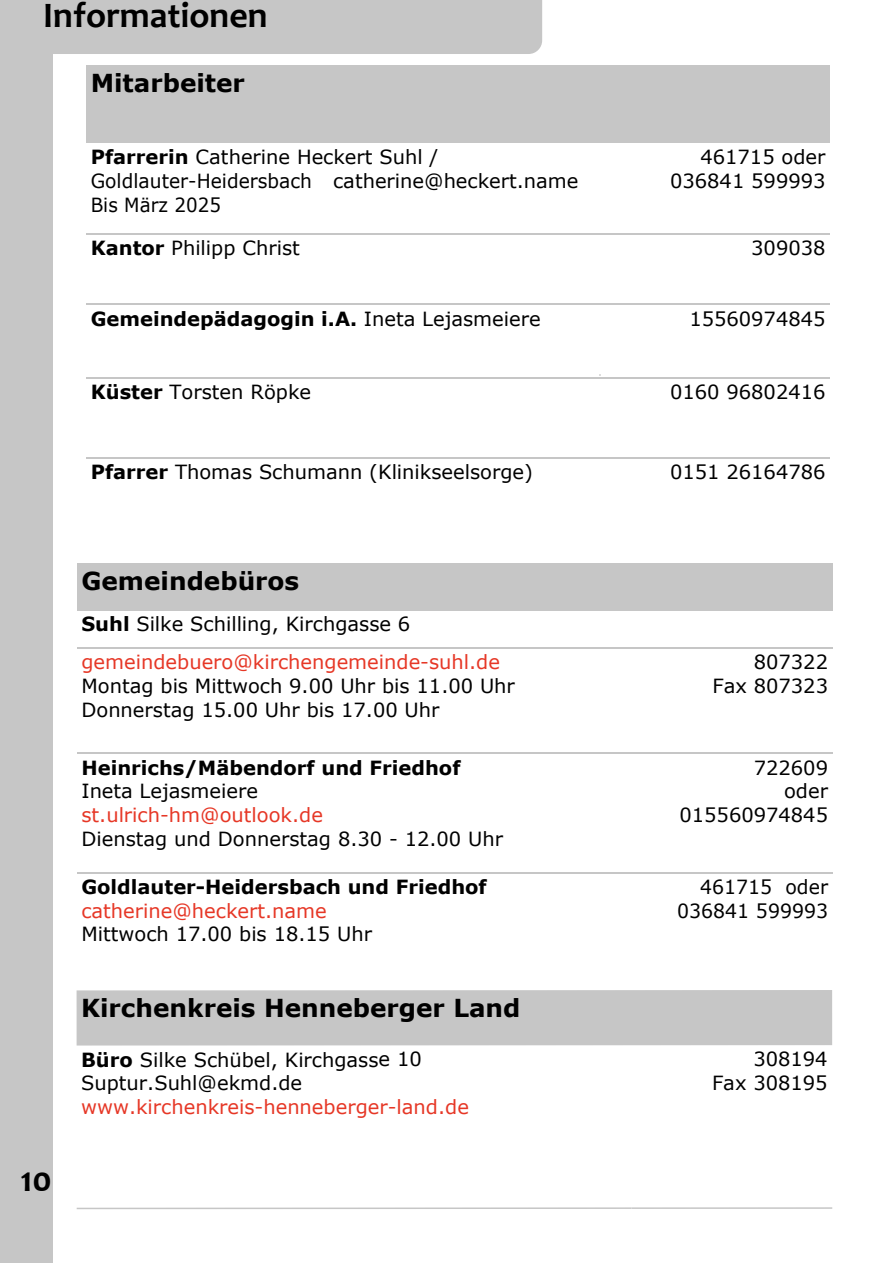
<style>
.page{position:relative;width:893px;height:1263px;background:#fff}
.page>*{position:absolute;margin:0;border:0;box-sizing:border-box;transform-origin:0 0}
.t1{font:700 36px "Candara";color:#000}
.t2{font:700 24.75px "Verdana";color:#000}
.t3{font:19.5px/23.7px "Verdana";color:#000;text-align:right}
.t4{font:19.5px/37.8px "Verdana";color:#e63726}
.t5{font:700 19.5px "Verdana";color:#000}
.s1{font-weight:700}
.s2{color:#fff}
.s3{font-weight:400}
.s4{font-weight:700;color:#000}
.s5{color:#000}
</style>
<div class="page">
<div style="left:52px;top:0;width:490px;height:54px;background:#c6c6c6"></div>
<div style="left:0;top:0;width:52px;height:1263px;background:#c6c6c6"></div>
<div style="left:77px;top:563px;width:755px;height:47px;background:#c6c6c6"></div>
<hr style="left:77px;top:609px;width:562px;height:2px;background:#c6c6c6">
<hr style="left:639px;top:609px;width:193px;height:2px;background:#c6c6c6">
<hr style="left:77px;top:647px;width:562px;height:2px;background:#c6c6c6">
<hr style="left:639px;top:647px;width:193px;height:2px;background:#c6c6c6">
<hr style="left:77px;top:753px;width:562px;height:1px;background:#c6c6c6">
<hr style="left:639px;top:753px;width:193px;height:1px;background:#c6c6c6">
<hr style="left:77px;top:872px;width:562px;height:1px;background:#c6c6c6">
<hr style="left:639px;top:872px;width:193px;height:1px;background:#c6c6c6">
<div style="left:86px;top:65px;width:744px;height:78px;background:#c6c6c6"></div>
<hr style="left:86px;top:234px;width:546px;height:1px;background:#c6c6c6">
<hr style="left:632px;top:234px;width:198px;height:1px;background:#c6c6c6">
<hr style="left:86px;top:304px;width:546px;height:1px;background:#c6c6c6">
<hr style="left:632px;top:304px;width:198px;height:1px;background:#c6c6c6">
<hr style="left:86px;top:377px;width:546px;height:1px;background:#c6c6c6">
<hr style="left:632px;top:377px;width:198px;height:1px;background:#c6c6c6">
<hr style="left:86px;top:457px;width:546px;height:1px;background:#c6c6c6">
<hr style="left:632px;top:457px;width:198px;height:1px;background:#c6c6c6">
<div style="left:77px;top:990px;width:755px;height:55px;background:#c6c6c6"></div>
<hr style="left:77px;top:1207px;width:554px;height:2px;background:#c6c6c6">
<hr style="left:631px;top:1207px;width:201px;height:2px;background:#c6c6c6">
<h1 class="t1" style="left:43px;top:1px;width:226px">Informationen</h1>
<p class="t2" style="left:91px;top:73px;width:156px">Mitarbeiter</p>
<p class="t3" style="left:91px;top:147px;width:489px;text-align:left"><span class="s1">Pfarrerin</span> Catherine Heckert Suhl /<br>Goldlauter-Heidersbach <span class="s2">@</span>catherine@heckert.name<br>Bis März 2025</p>
<p class="t3" style="left:670px;top:147px;width:157px">461715 oder<br>036841 599993</p>
<p class="t3" style="left:91px;top:238px;width:211px"><span class="s1">Kantor</span> Philipp Christ</p>
<p class="t3" style="left:751px;top:238px;width:76px">309038</p>
<p class="t5" style="left:91px;top:311px;width:451px">Gemeindepädagogin i.A. <span class="s3">Ineta Lejasmeiere</span></p>
<p class="t3" style="left:689px;top:308px;width:138px">15560974845</p>
<p class="t3" style="left:91px;top:381px;width:222px"><span class="s1">Küster</span> Torsten Röpke</p>
<p class="t3" style="left:670px;top:381px;width:157px">0160 96802416</p>
<p class="t3" style="left:91px;top:461px;width:444px"><span class="s1">Pfarrer</span> Thomas Schumann (Klinikseelsorge)</p>
<p class="t3" style="left:670px;top:461px;width:157px">0151 26164786</p>
<h1 class="t1" style="left:21px;top:1165px;width:33px">10</h1>
<p class="t2" style="left:81px;top:571px;width:219px">Gemeindebüros</p>
<p class="t4" style="left:81px;top:607px;width:420px"><span class="s4">Suhl</span> <span class="s5">Silke Schilling, Kirchgasse 6 </span>gemeindebuero@kirchengemeinde-suhl.de</p>
<p class="t3" style="left:81px;top:675px;width:435px;text-align:left">Montag bis Mittwoch 9.00 Uhr bis 11.00 Uhr<br>Donnerstag 15.00 Uhr bis 17.00 Uhr</p>
<p class="t5" style="left:81px;top:760px;width:381px">Heinrichs/Mäbendorf und Friedhof</p>
<p class="t3" style="left:81px;top:781px;width:178px">Ineta Lejasmeiere</p>
<p class="t4" style="left:81px;top:798px;width:243px">st.ulrich-hm@outlook.de</p>
<p class="t3" style="left:81px;top:828px;width:423px">Dienstag und Donnerstag 8.30 - 12.00 Uhr</p>
<p class="t5" style="left:81px;top:879px;width:407px">Goldlauter-Heidersbach und Friedhof</p>
<p class="t4" style="left:81px;top:893px;width:247px">catherine@heckert.name</p>
<p class="t3" style="left:81px;top:924px;width:292px">Mittwoch 17.00 bis 18.15 Uhr</p>
<p class="t2" style="left:81px;top:998px;width:441px">Kirchenkreis Henneberger Land</p>
<p class="t3" style="left:81px;top:1049px;width:342px;text-align:left"><span class="s1">Büro</span> Silke Schübel, Kirchgasse 10<br>Suptur.Suhl@ekmd.de</p>
<p class="t4" style="left:81px;top:1089px;width:389px">www.kirchenkreis-henneberger-land.de</p>
<p class="t3" style="left:712px;top:652px;width:117px">807322<br>Fax 807323</p>
<p class="t3" style="left:679px;top:757px;width:150px">722609<br>oder<br>015560974845</p>
<p class="t3" style="left:677px;top:876px;width:152px">461715 oder<br>036841 599993</p>
<p class="t3" style="left:712px;top:1049px;width:117px">308194<br>Fax 308195</p>
</div>
